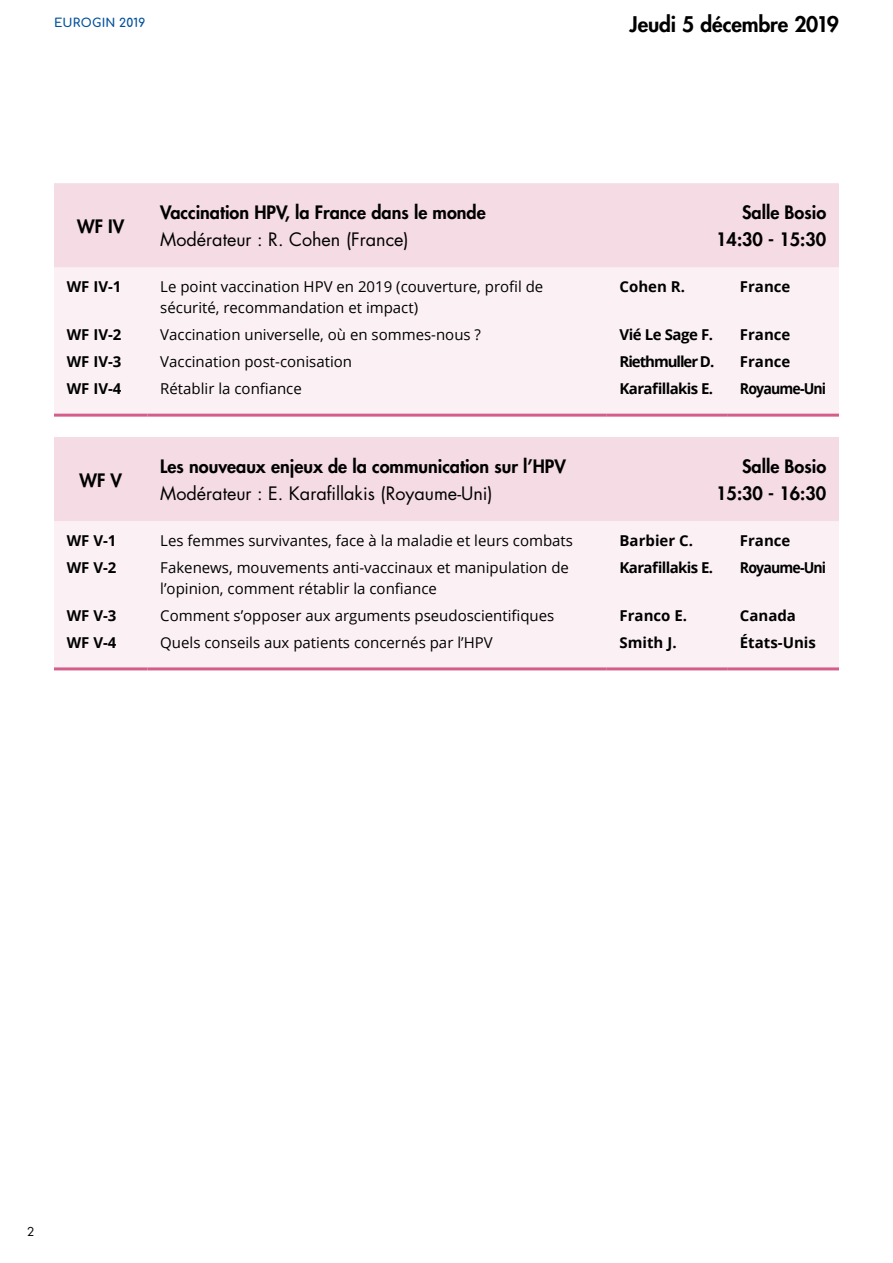
<style>
.page{position:relative;width:893px;height:1263px;background:#fff}
.page>*{position:absolute;margin:0;border:0;box-sizing:border-box;transform-origin:0 0}
.t1{font:800 21px "Futura Std";letter-spacing:-.005em;color:#000}
.t2{font:800 18px/27px "Futura Std";color:#000;text-align:right}
.t3{font:18px "Futura Std";color:#000}
.t4{font:15px/27px "Open Sans";color:#000}
.t5{font:700 15px/27px "Open Sans";color:#000}
.t6{font:700 15px/27px "Open Sans";letter-spacing:-.04em;color:#000}
.t7{font:700 15px/27px "Open Sans";letter-spacing:-.06em;color:#000}
.t8{font:700 12px "Comfortaa";letter-spacing:.02em;color:#02509b}
.t9{font:12px "Futura Std";color:#000}
</style>
<div class="page">
<div style="left:54px;top:183px;width:785px;height:85px;background:#f4dbe4"></div>
<svg style="left:54px;top:268px;width:785px;height:399px;fill:#fbf1f5"></svg>
<hr style="left:54px;top:414px;width:94px;height:3px;background:#d45e8a">
<hr style="left:148px;top:414px;width:459px;height:3px;background:#d45e8a">
<hr style="left:607px;top:414px;width:120px;height:3px;background:#d45e8a">
<hr style="left:727px;top:414px;width:112px;height:3px;background:#d45e8a">
<hr style="left:54px;top:667px;width:94px;height:3px;background:#d45e8a">
<hr style="left:148px;top:667px;width:459px;height:3px;background:#d45e8a">
<hr style="left:607px;top:667px;width:120px;height:3px;background:#d45e8a">
<hr style="left:727px;top:667px;width:112px;height:3px;background:#d45e8a">
<p class="t8" style="left:54px;top:12px;width:93px">EUROGIN 2019</p>
<h1 class="t1" style="left:630px;top:11px;width:211px">Jeudi 5 décembre 2019</h1>
<p class="t2" style="left:77px;top:213px;width:49px">WF IV</p>
<p class="t5" style="left:67px;top:273px;width:56px">WF IV-1</p>
<p class="t5" style="left:67px;top:321px;width:56px;text-align:justify">WF IV-2<br>WF IV-3<br>WF IV-4</p>
<p class="t2" style="left:79px;top:466px;width:44px">WF V</p>
<p class="t5" style="left:67px;top:526px;width:51px">WF V-1<br>WF V-2</p>
<p class="t5" style="left:67px;top:601px;width:51px">WF V-3<br>WF V-4</p>
<p class="t2" style="left:160px;top:199px;width:327px">Vaccination HPV, la France dans le monde</p>
<p class="t3" style="left:160px;top:228px;width:250px">Modérateur : R. Cohen (France)</p>
<p class="t4" style="left:160px;top:275px;width:385px;line-height:21px">Le point vaccination HPV en 2019 (couverture, profil de sécurité, recommandation et impact)</p>
<p class="t4" style="left:160px;top:320px;width:322px">Vaccination universelle, où en sommes-nous ?<br>Vaccination post-conisation<br>Rétablir la confiance</p>
<p class="t2" style="left:160px;top:453px;width:407px">Les nouveaux enjeux de la communication sur l’HPV</p>
<p class="t3" style="left:160px;top:482px;width:334px">Modérateur : E. Karafillakis (Royaume-Uni)</p>
<p class="t4" style="left:160px;top:526px;width:414px">Les femmes survivantes, face à la maladie et leurs combats<br>Fakenews, mouvements anti-vaccinaux et manipulation de</p>
<p class="t4" style="left:160px;top:574px;width:396px">l’opinion, comment rétablir la confiance<br>Comment s’opposer aux arguments pseudoscientifiques<br>Quels conseils aux patients concernés par l’HPV</p>
<p class="t2" style="left:716px;top:199px;width:111px">Salle Bosio<br>14:30 - 15:30</p>
<p class="t5" style="left:620px;top:273px;width:67px">Cohen R.</p>
<p class="t5" style="left:620px;top:321px;width:96px;text-align:justify">Vié Le Sage F.<br>Riethmuller D.<br>Karafillakis E.</p>
<p class="t5" style="left:740px;top:273px;width:52px">France</p>
<p class="t5" style="left:740px;top:321px;width:88px">France<br>France<br>Royaume-Uni</p>
<p class="t2" style="left:716px;top:453px;width:111px">Salle Bosio<br>15:30 - 16:30</p>
<p class="t6" style="left:620px;top:526px;width:95px">Barbier C.<br>Karafillakis E.</p>
<p class="t5" style="left:620px;top:601px;width:69px">Franco E.<br>Smith J.</p>
<p class="t7" style="left:740px;top:526px;width:88px">France<br>Royaume-Uni</p>
<p class="t5" style="left:740px;top:601px;width:77px">Canada<br>États-Unis</p>
<p class="t9" style="left:27px;top:1223px;width:9px">2</p>
</div>
